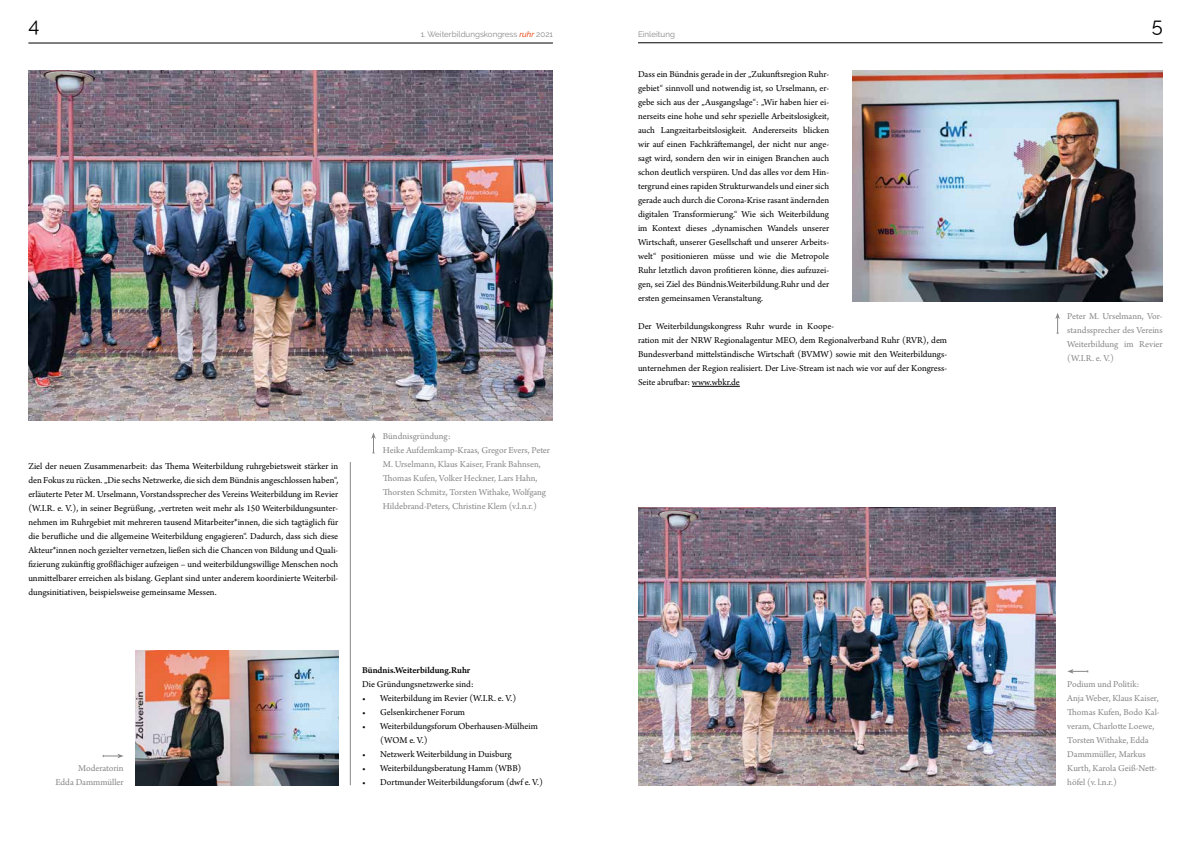
<style>
.page{position:relative;width:1191px;height:842px;background:#fff}
.page>*{position:absolute;margin:0;border:0;box-sizing:border-box;transform-origin:0 0}
.t1{font:20px "Raleway";color:#000}
.t2{font:9.5px/14px "Arno Pro";color:#000;text-align:justify}
.t3{font:9.5px/14px "Arno Pro";color:#878787}
.t4{font:600 9.5px "Arno Pro";color:#000}
.t5{font:8px "Raleway";color:#878787}
.s1{font-weight:500;font-style:italic;color:#e94e1b}
</style>
<div class="page">
<hr style="left:28px;top:43px;width:525px;height:1px;background:#000">
<hr style="left:638px;top:43px;width:524px;height:1px;background:#000">
<img style="left:28px;top:71px;width:525px;height:350px">
<img style="left:136px;top:650px;width:202px;height:135px">
<img style="left:852px;top:71px;width:310px;height:230px">
<hr style="left:692px;top:386px;width:48px;height:1px;background:#000">
<img style="left:638px;top:507px;width:417px;height:278px">
<hr style="left:350px;top:462px;width:1px;height:323px;background:#878787">
<svg style="left:103px;top:754px;width:21px;height:4px"></svg>
<svg style="left:371px;top:432px;width:5px;height:22px"></svg>
<svg style="left:1055px;top:313px;width:5px;height:21px"></svg>
<svg style="left:1067px;top:669px;width:21px;height:5px"></svg>
<h1 class="t1" style="left:28px;top:14px;width:12px">4</h1>
<p class="t2" style="left:28px;top:459px;width:311px">Ziel der neuen Zusammenarbeit: das Thema Weiterbildung ruhrgebietsweit stärker in den Fokus zu rücken. „Die sechs Netzwerke, die sich dem Bündnis angeschlossen haben“, erläuterte Peter M. Urselmann, Vorstandssprecher des Vereins Weiterbildung im Revier (W.I.R. e. V.), in seiner Begrüßung, „vertreten weit mehr als 150 Weiterbildungsunter&shy;nehmen im Ruhrgebiet mit mehreren tausend Mitarbeiter*innen, die sich tagtäglich für die berufliche und die allgemeine Weiterbildung engagieren“. Dadurch, dass sich diese Akteur*innen noch gezielter vernetzen, ließen sich die Chancen von Bildung und Quali&shy;fizierung zukünftig großflächiger aufzeigen – und weiterbildungswillige Menschen noch unmittelbarer erreichen als bislang. Geplant sind unter anderem koordinierte Weiterbil&shy;dungsinitiativen, beispielsweise gemeinsame Messen.</p>
<p class="t5" style="left:421px;top:30px;width:134px">1. Weiterbildungskongress <span class="s1">ruhr</span> 2021</p>
<h1 class="t1" style="left:1151px;top:14px;width:12px">5</h1>
<p class="t5" style="left:638px;top:30px;width:38px">Einleitung</p>
<p class="t3" style="left:383px;top:429px;width:169px">Bündnisgründung:<br>Heike Aufdemkamp-Kraas, Gregor Evers, Peter M. Urselmann, Klaus Kaiser, Frank Bahnsen, Thomas Kufen, Volker Heckner, Lars Hahn, Thorsten Schmitz, Torsten Withake, Wolfgang Hildebrand-Peters, Christine Klem (v.l.n.r.)</p>
<p class="t2" style="left:638px;top:68px;width:193px">Dass ein Bündnis gerade in der „Zukunftsregion Ruhr&shy;gebiet“ sinnvoll und notwendig ist, so Urselmann, er&shy;gebe sich aus der „Ausgangslage“: „Wir haben hier ei&shy;nerseits eine hohe und sehr spezielle Arbeitslosigkeit, auch Langzeitarbeitslosigkeit. Andererseits blicken wir auf einen Fachkräftemangel, der nicht nur ange&shy;sagt wird, sondern den wir in einigen Branchen auch schon deutlich verspüren. Und das alles vor dem Hin&shy;tergrund eines rapiden Strukturwandels und einer sich gerade auch durch die Corona-Krise rasant ändernden digitalen Transformierung.“ Wie sich Weiterbildung im Kontext dieses „dynamischen Wandels unserer Wirtschaft, unserer Gesellschaft und unserer Arbeits&shy;welt“ positionieren müsse und wie die Metropole Ruhr letztlich davon profitieren könne, dies aufzuzei&shy;gen, sei Ziel des Bündnis.Weiterbildung.Ruhr und der ersten gemeinsamen Veranstaltung.</p>
<p class="t2" style="left:638px;top:320px;width:311px;text-align:left">Der Weiterbildungskongress Ruhr wurde in Koope-<br>ration mit der NRW Regionalagentur MEO, dem Regionalverband Ruhr (RVR), dem Bundesverband mittelständische Wirtschaft (BVMW) sowie mit den Weiterbildungs&shy;unternehmen der Region realisiert. Der Live-Stream ist nach wie vor auf der Kongress-Seite abrufbar: www.wbkr.de</p>
<p class="t3" style="left:1067px;top:310px;width:97px;text-align:justify">Peter M. Urselmann, Vor&shy;standssprecher des Vereins Weiterbildung im Revier (W.I.R. e. V.)</p>
<p class="t3" style="left:55px;top:762px;width:70px;text-align:right">Moderatorin<br>Edda Dammmüller</p>
<p class="t4" style="left:362px;top:665px;width:110px">Bündnis.Weiterbildung.Ruhr</p>
<p class="t2" style="left:362px;top:678px;width:113px">Die Gründungsnetzwerke sind:</p>
<p class="t2" style="left:362px;top:692px;width:156px">• Weiterbildung im Revier (W.I.R. e. V.)</p>
<p class="t2" style="left:362px;top:706px;width:104px">• Gelsenkirchener Forum</p>
<p class="t2" style="left:380px;top:720px;width:159px;text-indent:-18px">• Weiterbildungsforum Oberhausen-Mülheim (WOM e. V.)</p>
<p class="t2" style="left:362px;top:748px;width:151px">• Netzwerk Weiterbildung in Duisburg</p>
<p class="t2" style="left:362px;top:762px;width:160px">• Weiterbildungsberatung Hamm (WBB)</p>
<p class="t2" style="left:362px;top:776px;width:182px">• Dortmunder Weiterbildungsforum (dwf e. V.)</p>
<p class="t3" style="left:1067px;top:678px;width:94px">Podium und Politik:<br>Anja Weber, Klaus Kaiser,<br>Thomas Kufen, Bodo Kal&shy;veram, Charlotte Loewe,<br>Torsten Withake, Edda<br>Dammmüller, Markus<br>Kurth, Karola Geiß-Nett&shy;höfel (v. l.n.r.)</p>
</div>
